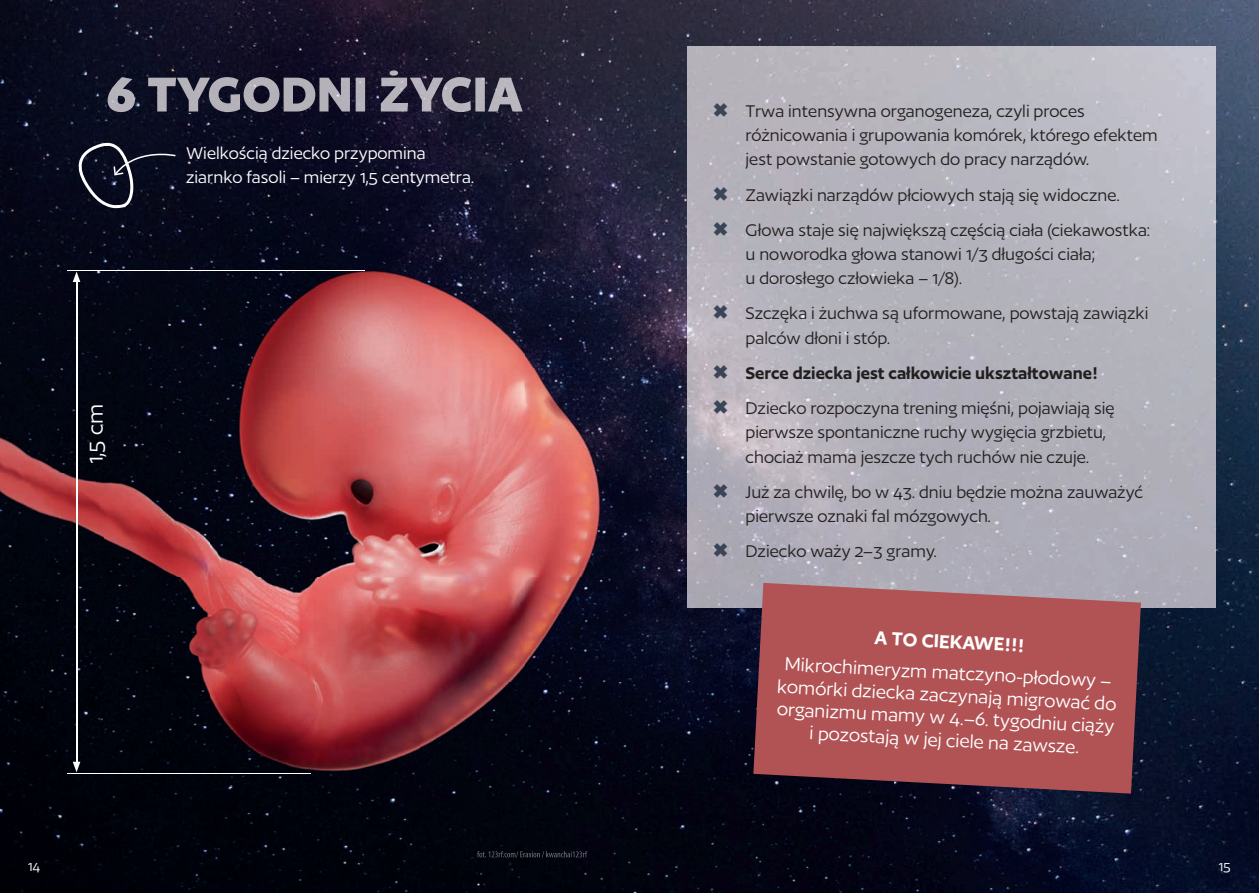
<style>
.page{position:relative;width:1259px;height:893px;background:#fff}
.page>*{position:absolute;margin:0;border:0;box-sizing:border-box;transform-origin:0 0}
.t1{font:25.5px "Author";color:#fff}
.t2{font:21.75px/22.5px "Author";color:#fff;text-align:center}
.t3{font:600 21.75px "Author";color:#fff}
.t4{font:19.65px/24.5px "Author";color:#231f20}
.t5{font:19.65px/24.5px "Author";color:#fff}
.t6{font:600 19.65px "Author";color:#231f20}
.t7{font:15.75px "Author";color:#fff}
</style>
<div class="page">
<img style="left:0;top:0;width:1259px;height:893px">
<img style="left:846px;top:46px;width:369px;height:562px">
<div style="left:687px;top:46px;width:159px;height:218px;background:#b6b2bb"></div>
<img style="left:0;top:264px;width:687px;height:314px">
<img style="left:0;top:578px;width:735px;height:105px">
<img style="left:735px;top:608px;width:18px;height:75px">
<img style="left:0;top:683px;width:753px;height:105px">
<img style="left:687px;top:264px;width:206px;height:344px">
<img style="left:108px;top:70px;width:415px;height:42px">
<svg style="left:753px;top:583px;width:388px;height:211px;fill:#b15355"></svg>
<svg style="left:78px;top:143px;width:98px;height:65px"></svg>
<img style="left:477px;top:851px;width:110px;height:7px">
<hr style="left:76px;top:280px;width:1px;height:484px;background:#fff">
<svg style="left:73px;top:271px;width:7px;height:11px"></svg>
<svg style="left:73px;top:762px;width:7px;height:10px"></svg>
<hr style="left:68px;top:773px;width:242px;height:1px;background:#fff">
<hr style="left:68px;top:270px;width:296px;height:1px;background:#fff">
<svg style="left:714px;top:103px;width:13px;height:13px"></svg>
<svg style="left:714px;top:186px;width:13px;height:14px"></svg>
<svg style="left:714px;top:222px;width:13px;height:13px"></svg>
<svg style="left:714px;top:305px;width:13px;height:14px"></svg>
<svg style="left:714px;top:365px;width:13px;height:14px"></svg>
<svg style="left:714px;top:400px;width:13px;height:14px"></svg>
<svg style="left:714px;top:484px;width:13px;height:13px"></svg>
<svg style="left:714px;top:543px;width:13px;height:14px"></svg>
<p class="t5" style="left:186px;top:140px;width:290px">Wielkością dziecko przypomina ziarnko fasoli – mierzy 1,5 centymetra.</p>
<p class="t1" style="left:82px;top:464px;width:61px;rotate:-90deg">1,5 cm</p>
<p class="t4" style="left:745px;top:98px;width:414px">Trwa intensywna organogeneza, czyli proces różnicowania i grupowania komórek, którego efektem jest powstanie gotowych do pracy narządów.</p>
<p class="t4" style="left:745px;top:177px;width:406px;line-height:35.1px">Zawiązki narządów płciowych stają się widoczne.<br>Głowa staje się największą częścią ciała (ciekawostka:</p>
<p class="t4" style="left:745px;top:242px;width:351px">u noworodka głowa stanowi 1/3 długości ciała; u dorosłego człowieka – 1/8).</p>
<p class="t4" style="left:745px;top:301px;width:404px">Szczęka i żuchwa są uformowane, powstają zawiązki palców dłoni i stóp.</p>
<p class="t6" style="left:745px;top:363px;width:354px">Serce dziecka jest całkowicie ukształtowane!</p>
<p class="t4" style="left:745px;top:396px;width:370px">Dziecko rozpoczyna trening mięśni, pojawiają się pierwsze spontaniczne ruchy wygięcia grzbietu, chociaż mama jeszcze tych ruchów nie czuje.</p>
<p class="t4" style="left:745px;top:480px;width:399px">Już za chwilę, bo w 43. dniu będzie można zauważyć pierwsze oznaki fal mózgowych.</p>
<p class="t4" style="left:745px;top:539px;width:193px">Dziecko waży 2–3 gramy.</p>
<p class="t3" style="left:875px;top:626px;width:152px;rotate:3deg">A TO CIEKAWE!!!</p>
<p class="t2" style="left:779px;top:652px;width:341px;rotate:3deg">Mikrochimeryzm matczyno-płodowy – komórki dziecka zaczynają migrować do organizmu mamy w 4.–6. tygodniu ciąży i pozostają w jej ciele na zawsze.</p>
<p class="t7" style="left:28px;top:858px;width:14px">14</p>
<p class="t7" style="left:1218px;top:858px;width:14px">15</p>
</div>
